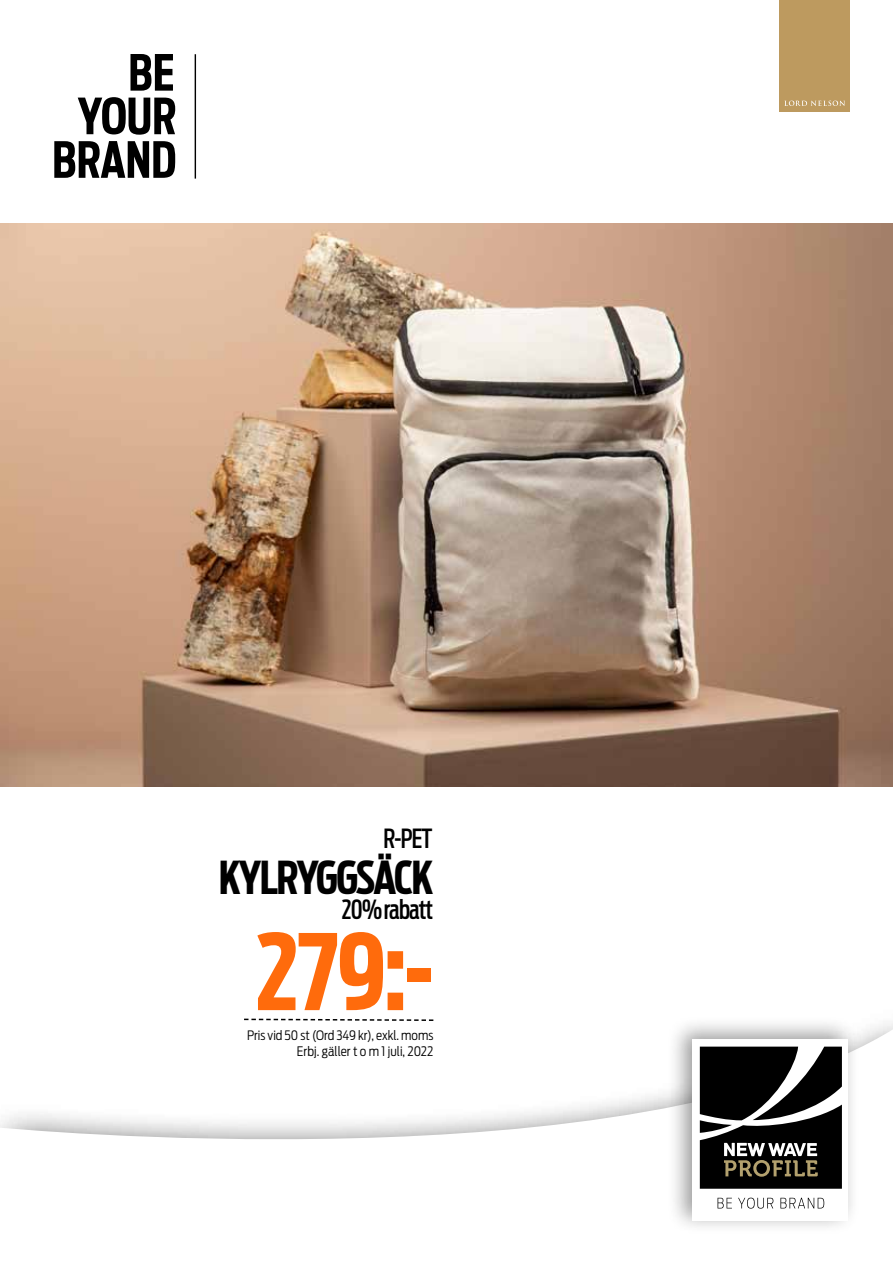
<style>
.page{position:relative;width:893px;height:1263px;background:#fff}
.page>*{position:absolute;margin:0;border:0;box-sizing:border-box;transform-origin:0 0}
.t1{font:700 104.1px "Antenna Extra Cond";color:#ff6b0c}
.t2{font:700 45px "Antenna Extra Cond";letter-spacing:-.04em;color:#000}
.t3{font:500 26.25px "Antenna Extra Cond";letter-spacing:-.03em;color:#000}
.t4{font:300 13.05px "Antenna Cond";letter-spacing:.005em;color:#000}
.t5{font:300 12.9px "Antenna Cond";color:#000}
</style>
<div class="page">
<svg style="left:54px;top:141px;width:121px;height:37px"></svg>
<svg style="left:78px;top:97px;width:97px;height:38px"></svg>
<svg style="left:130px;top:54px;width:43px;height:37px"></svg>
<hr style="left:195px;top:54px;width:1px;height:125px;background:#000">
<div style="left:779px;top:0;width:71px;height:111px;background:#bd9a5f"></div>
<svg style="left:0;top:1028px;width:893px;height:111px"></svg>
<div style="left:667px;top:1015px;width:193px;height:219px;background:#000;opacity:.4"></div>
<div style="left:693px;top:1039px;width:155px;height:181px;background:#fff"></div>
<svg style="left:717px;top:1198px;width:15px;height:10px"></svg>
<svg style="left:738px;top:1198px;width:35px;height:10px"></svg>
<svg style="left:780px;top:1198px;width:44px;height:10px"></svg>
<svg style="left:700px;top:1046px;width:142px;height:143px;background:#30302e"></svg>
<img style="left:0;top:223px;width:893px;height:564px">
<svg style="left:244px;top:1018px;width:190px;height:3px"></svg>
<svg style="left:784px;top:101px;width:61px;height:5px"></svg>
<h3 class="t3" style="left:384px;top:824px;width:50px">R-PET</h3>
<h2 class="t2" style="left:219px;top:852px;width:216px">KYLRYGGSÄCK</h2>
<h3 class="t3" style="left:342px;top:895px;width:93px">20% rabatt</h3>
<h1 class="t1" style="left:256px;top:912px;width:179px">279:-</h1>
<p class="t5" style="left:247px;top:1028px;width:188px">Pris vid 50 st (Ord 349 kr), exkl. moms</p>
<p class="t4" style="left:297px;top:1043px;width:138px">Erbj. gäller t o m 1 juli, 2022</p>
</div>
